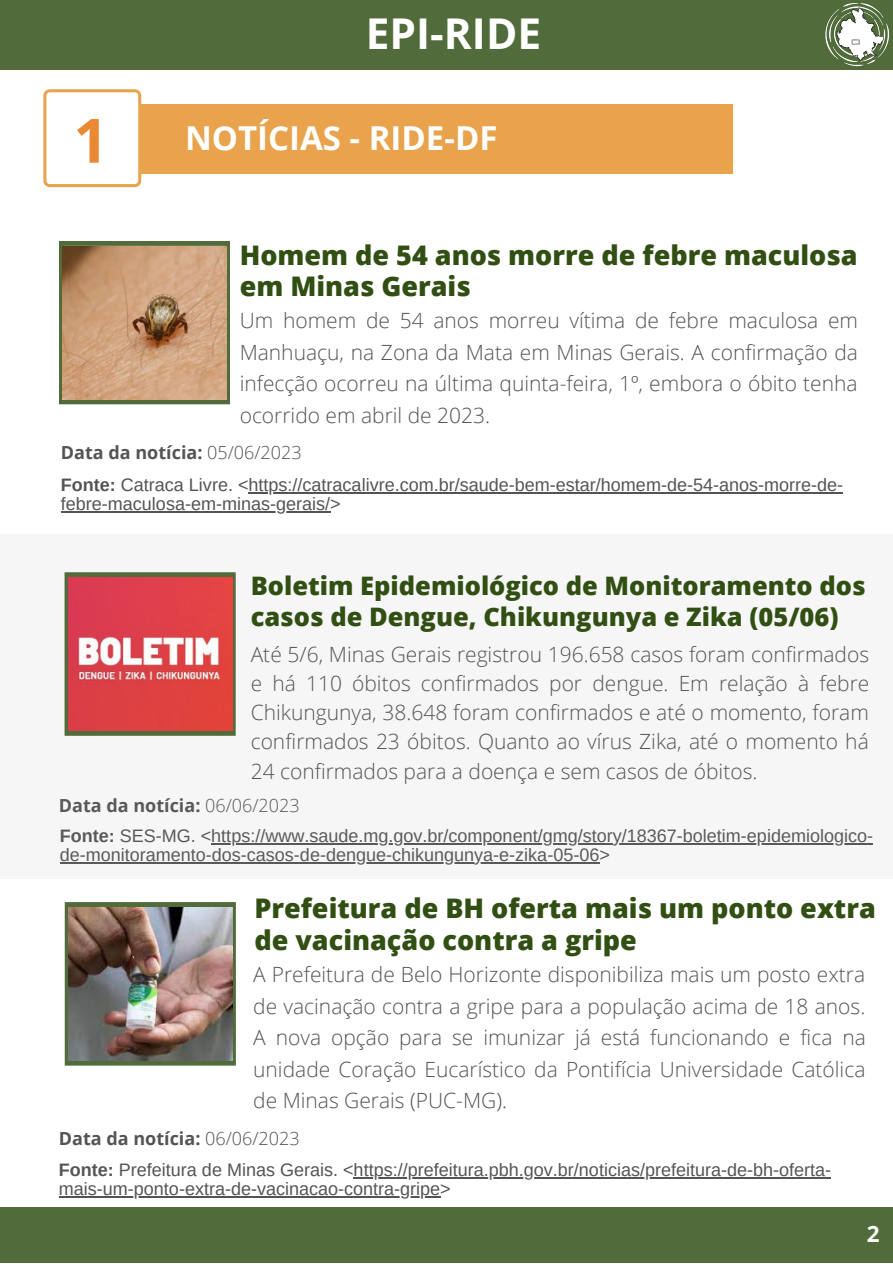
<style>
.page{position:relative;width:893px;height:1264px;background:#fff}
.page>*{position:absolute;margin:0;border:0;box-sizing:border-box;transform-origin:0 0}
.t1{font:700 61.2px "Open Sans";color:#ea8933}
.t2{font:700 42.45px "Open Sans";color:#fff}
.t3{font:700 33px "Open Sans";color:#fff}
.t4{font:800 27px/31.5px "Open Sans";color:#314f13}
.t5{font:800 25.5px/30.3px "Open Sans";color:#314f13}
.t6{font:700 22.5px "Open Sans";color:#fff}
.t7{font:300 21px/31.5px "Open Sans";color:#545454;text-align:justify}
.t8{font:18px/19px "Arimo";color:#545454}
.t9{font:18px/19px "Arimo";color:#595959}
.t10{font:700 18px "Open Sans";color:#545454}
.t11{font:700 18px "Open Sans";color:#595959}
.s1{font-weight:300}
.s2{font-weight:700}
</style>
<div class="page">
<div style="left:0;top:0;width:892px;height:69px;background:#516b3b"></div>
<div style="left:141px;top:105px;width:591px;height:69px;background:#e9a34d"></div>
<svg style="left:43px;top:89px;width:98px;height:98px"></svg>
<div style="left:0;top:1207px;width:892px;height:55px;background:#516b3b"></div>
<div style="left:0;top:535px;width:892px;height:343px;background:#f6f6f6"></div>
<img style="left:825px;top:3px;width:65px;height:64px">
<svg style="left:59px;top:241px;width:171px;height:163px;background:#617244"></svg>
<img style="left:62px;top:246px;width:164px;height:153px">
<hr style="left:248px;top:492px;width:595px;height:1px;background:#545454">
<hr style="left:61px;top:511px;width:269px;height:1px;background:#545454">
<hr style="left:353px;top:1177px;width:478px;height:1px;background:#545454">
<hr style="left:59px;top:1196px;width:381px;height:1px;background:#545454">
<svg style="left:65px;top:902px;width:171px;height:163px;background:#576d43"></svg>
<img style="left:68px;top:907px;width:164px;height:153px">
<svg style="left:65px;top:572px;width:171px;height:163px;background:#676a41"></svg>
<img style="left:68px;top:577px;width:164px;height:153px">
<hr style="left:211px;top:843px;width:662px;height:1px;background:#595959">
<hr style="left:60px;top:862px;width:539px;height:1px;background:#595959">
<p class="t1" style="left:73px;top:97px;width:36px">1</p>
<p class="t2" style="left:366px;top:4px;width:177px">EPI-RIDE</p>
<p class="t3" style="left:185px;top:115px;width:314px">NOTÍCIAS - RIDE-DF</p>
<p class="t4" style="left:240px;top:238px;width:619px">Homem de 54 anos morre de febre maculosa em Minas Gerais</p>
<p class="t7" style="left:240px;top:304px;width:620px">Um homem de 54 anos morreu vítima de febre maculosa em Manhuaçu, na Zona da Mata em Minas Gerais. A confirmação da infecção ocorreu na última quinta-feira, 1º, embora o óbito tenha ocorrido em abril de 2023.</p>
<p class="t10" style="left:61px;top:440px;width:242px">Data da notícia: <span class="s1">05/06/2023</span></p>
<p class="t8" style="left:61px;top:475px;width:783px"><span class="s2">Fonte:</span> Catraca Livre. &lt;https://catracalivre.com.br/saude-bem-estar/homem-de-54-anos-morre-de&shy;febre-maculosa-em-minas-gerais/&gt;</p>
<p class="t5" style="left:251px;top:570px;width:616px">Boletim Epidemiológico de Monitoramento dos casos de Dengue, Chikungunya e Zika (05/06)</p>
<p class="t7" style="left:251px;top:639px;width:620px;line-height:29.2px">Até 5/6, Minas Gerais registrou 196.658 casos foram confirmados e há 110 óbitos confirmados por dengue. Em relação à febre Chikungunya, 38.648 foram confirmados e até o momento, foram confirmados 23 óbitos. Quanto ao vírus Zika, até o momento há 24 confirmados para a doença e sem casos de óbitos.</p>
<p class="t11" style="left:59px;top:793px;width:242px">Data da notícia: <span class="s1">06/06/2023</span></p>
<p class="t9" style="left:60px;top:826px;width:814px"><span class="s2">Fonte:</span> SES-MG. &lt;https://www.saude.mg.gov.br/component/gmg/story/18367-boletim-epidemiologico&shy;de-monitoramento-dos-casos-de-dengue-chikungunya-e-zika-05-06&gt;</p>
<p class="t4" style="left:254px;top:891px;width:622px">Prefeitura de BH oferta mais um ponto extra de vacinação contra a gripe</p>
<p class="t7" style="left:253px;top:958px;width:614px">A Prefeitura de Belo Horizonte disponibiliza mais um posto extra de vacinação contra a gripe para a população acima de 18 anos.<br>A nova opção para se imunizar já está funcionando e fica na unidade Coração Eucarístico da Pontifícia Universidade Católica de Minas Gerais (PUC-MG).</p>
<p class="t10" style="left:59px;top:1125px;width:242px">Data da notícia: <span class="s1">06/06/2023</span></p>
<p class="t8" style="left:59px;top:1160px;width:773px"><span class="s2">Fonte:</span> Prefeitura de Minas Gerais. &lt;https://prefeitura.pbh.gov.br/noticias/prefeitura-de-bh-oferta&shy;mais-um-ponto-extra-de-vacinacao-contra-gripe&gt;</p>
<p class="t6" style="left:866px;top:1217px;width:14px">2</p>
</div>
